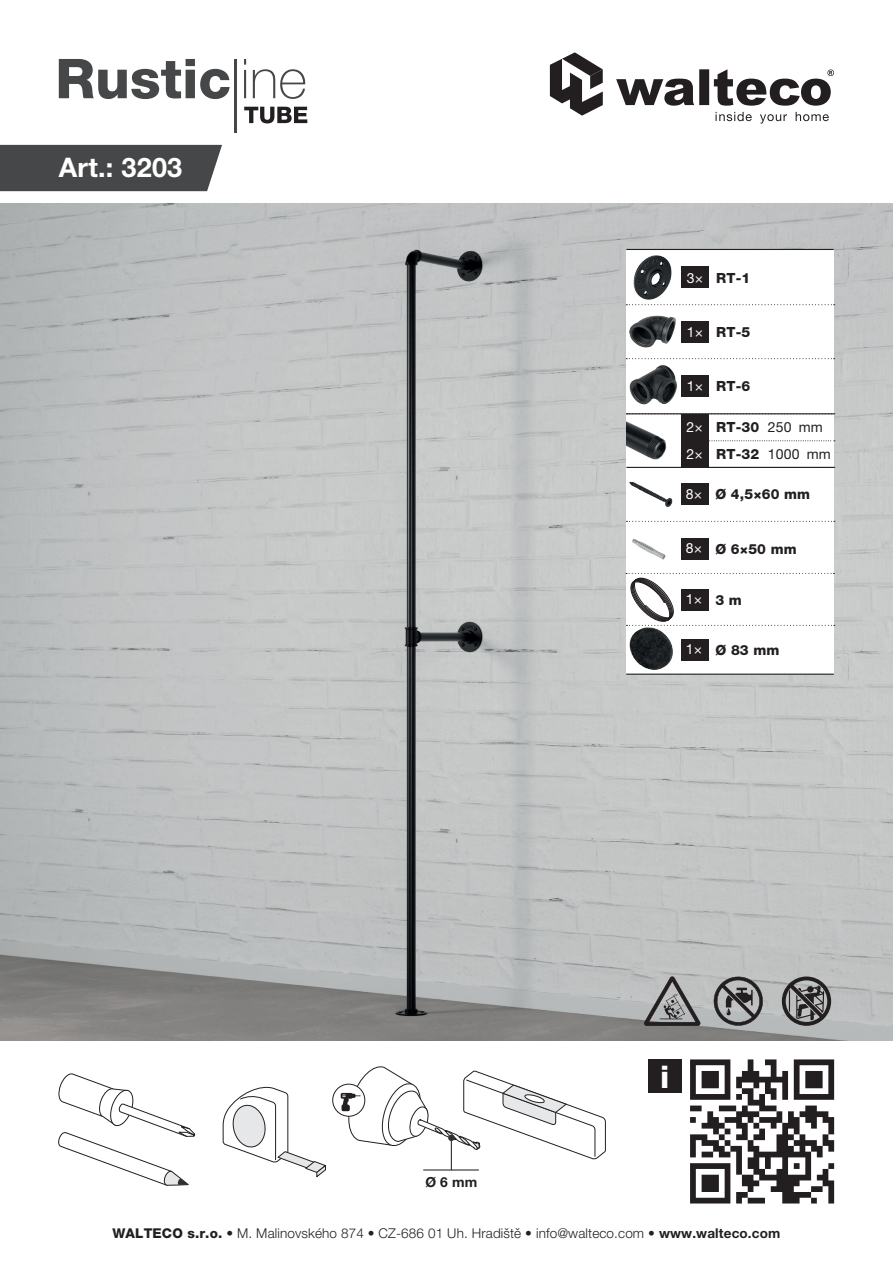
<style>
.page{position:relative;width:893px;height:1263px;background:#fff}
.page>*{position:absolute;margin:0;border:0;box-sizing:border-box;transform-origin:0 0}
.t1{font:31.2px "Helvetica Neue CE Heavy";color:#fff}
.t2{font:700 27px "Helvetica Neue CE";letter-spacing:.01em;color:#fff}
.t3{font:13.95px/27px "Helvetica Neue CE Heavy";letter-spacing:.01em;color:#231f20}
.t4{font:13.95px/27px "Helvetica Neue CE";color:#fff}
.t5{font:13.95px/27px "Helvetica Neue CE";letter-spacing:.01em;color:#231f20}
.t6{font:700 13.8px "Helvetica Neue CE";color:#231f20}
.t7{font:13.5px "Helvetica Neue CE Light";letter-spacing:.01em;color:#231f20}
.s1{font-family:"Helvetica Neue CE";color:#fff}
.s2{font-family:"Helvetica Neue CE Heavy";color:#231f20}
.s3{font-family:"Helvetica Neue CE Heavy"}
.s4{font-family:"Helvetica Neue CE";font-weight:700}
</style>
<div class="page">
<img style="left:0;top:204px;width:893px;height:837px">
<svg style="left:550px;top:52px;width:284px;height:72px"></svg>
<svg style="left:59px;top:59px;width:171px;height:40px"></svg>
<hr style="left:235px;top:59px;width:2px;height:73px;background:#464748">
<hr style="left:244px;top:70px;width:2px;height:28px;background:#464748">
<svg style="left:244px;top:59px;width:2px;height:6px"></svg>
<svg style="left:253px;top:69px;width:53px;height:30px"></svg>
<svg style="left:244px;top:107px;width:63px;height:16px"></svg>
<div style="left:0;top:145px;width:222px;height:46px;background:#464748"></div>
<div style="left:626px;top:249px;width:208px;height:425px;background:#fff"></div>
<div style="left:681px;top:321px;width:28px;height:22px;background:#231f20"></div>
<div style="left:681px;top:266px;width:28px;height:22px;background:#231f20"></div>
<div style="left:681px;top:375px;width:28px;height:22px;background:#231f20"></div>
<img style="left:626px;top:359px;width:54px;height:46px">
<img style="left:633px;top:255px;width:39px;height:45px">
<img style="left:629px;top:305px;width:48px;height:43px">
<svg style="left:626px;top:358px;width:209px;height:1px"></svg>
<svg style="left:626px;top:304px;width:209px;height:1px"></svg>
<svg style="left:679px;top:521px;width:156px;height:1px"></svg>
<hr style="left:626px;top:249px;width:208px;height:1px;background:#231f20">
<hr style="left:626px;top:413px;width:208px;height:1px;background:#231f20">
<svg style="left:626px;top:573px;width:209px;height:53px"></svg>
<div style="left:681px;top:483px;width:28px;height:22px;background:#231f20"></div>
<div style="left:681px;top:538px;width:28px;height:22px;background:#231f20"></div>
<div style="left:681px;top:639px;width:28px;height:22px;background:#231f20"></div>
<hr style="left:626px;top:674px;width:208px;height:1px;background:#231f20">
<img style="left:626px;top:414px;width:48px;height:53px">
<div style="left:681px;top:414px;width:28px;height:54px;background:#231f20"></div>
<svg style="left:709px;top:440px;width:126px;height:1px"></svg>
<hr style="left:626px;top:467px;width:208px;height:1px;background:#231f20">
<svg style="left:222px;top:1086px;width:104px;height:92px"></svg>
<svg style="left:58px;top:1073px;width:138px;height:113px"></svg>
<svg style="left:333px;top:1084px;width:32px;height:32px"></svg>
<div style="left:332px;top:1084px;width:33px;height:32px;border:1px solid #231f20;border-radius:50%"></div>
<hr style="left:424px;top:1169px;width:54px;height:1px;background:#312f30">
<hr style="left:451px;top:1138px;width:1px;height:32px;background:#312f30">
<svg style="left:341px;top:1066px;width:265px;height:94px"></svg>
<div style="left:648px;top:1059px;width:33px;height:34px;background:#231f20"></div>
<svg style="left:690px;top:1059px;width:144px;height:144px"></svg>
<img style="left:629px;top:625px;width:44px;height:45px">
<img style="left:623px;top:467px;width:55px;height:55px">
<img style="left:632px;top:539px;width:34px;height:21px">
<svg style="left:644px;top:976px;width:56px;height:50px;background:#919293"></svg>
<svg style="left:782px;top:976px;width:49px;height:50px;background:#777677"></svg>
<svg style="left:709px;top:973px;width:60px;height:58px;background:#919292"></svg>
<h2 class="t2" style="left:59px;top:152px;width:125px">Art.: 3203</h2>
<p class="t6" style="left:425px;top:1174px;width:53px">Ø 6 mm</p>
<p class="t4" style="left:687px;top:264px;width:18px">3×</p>
<p class="t3" style="left:716px;top:265px;width:36px">RT-1</p>
<p class="t4" style="left:687px;top:318px;width:18px">1×</p>
<p class="t3" style="left:716px;top:319px;width:36px">RT-5</p>
<p class="t4" style="left:687px;top:372px;width:18px">1×</p>
<p class="t3" style="left:716px;top:372px;width:36px">RT-6</p>
<p class="t3" style="left:716px;top:414px;width:45px">RT-30<br>RT-32</p>
<p class="t4" style="left:687px;top:414px;width:18px">2×<br>2×</p>
<p class="t5" style="left:768px;top:414px;width:64px">250 mm<br>1000 mm</p>
<p class="t3" style="left:686px;top:481px;width:126px"><span class="s1">8×</span> Ø 4,5×60 mm</p>
<p class="t3" style="left:686px;top:536px;width:112px"><span class="s1">8×</span> Ø 6×50 mm</p>
<p class="t4" style="left:686px;top:586px;width:57px">1× <span class="s2">3 m</span></p>
<p class="t3" style="left:686px;top:637px;width:95px"><span class="s1">1×</span> Ø 83 mm</p>
<h1 class="t1" style="left:660px;top:1059px;width:11px">i</h1>
<p class="t7" style="left:113px;top:1225px;width:669px"><span class="s3">WALTECO s.r.o.</span> • M. Malinovského 874 • CZ-686 01 Uh. Hradiště • info@walteco.com • <span class="s4">www.walteco.com</span></p>
</div>
